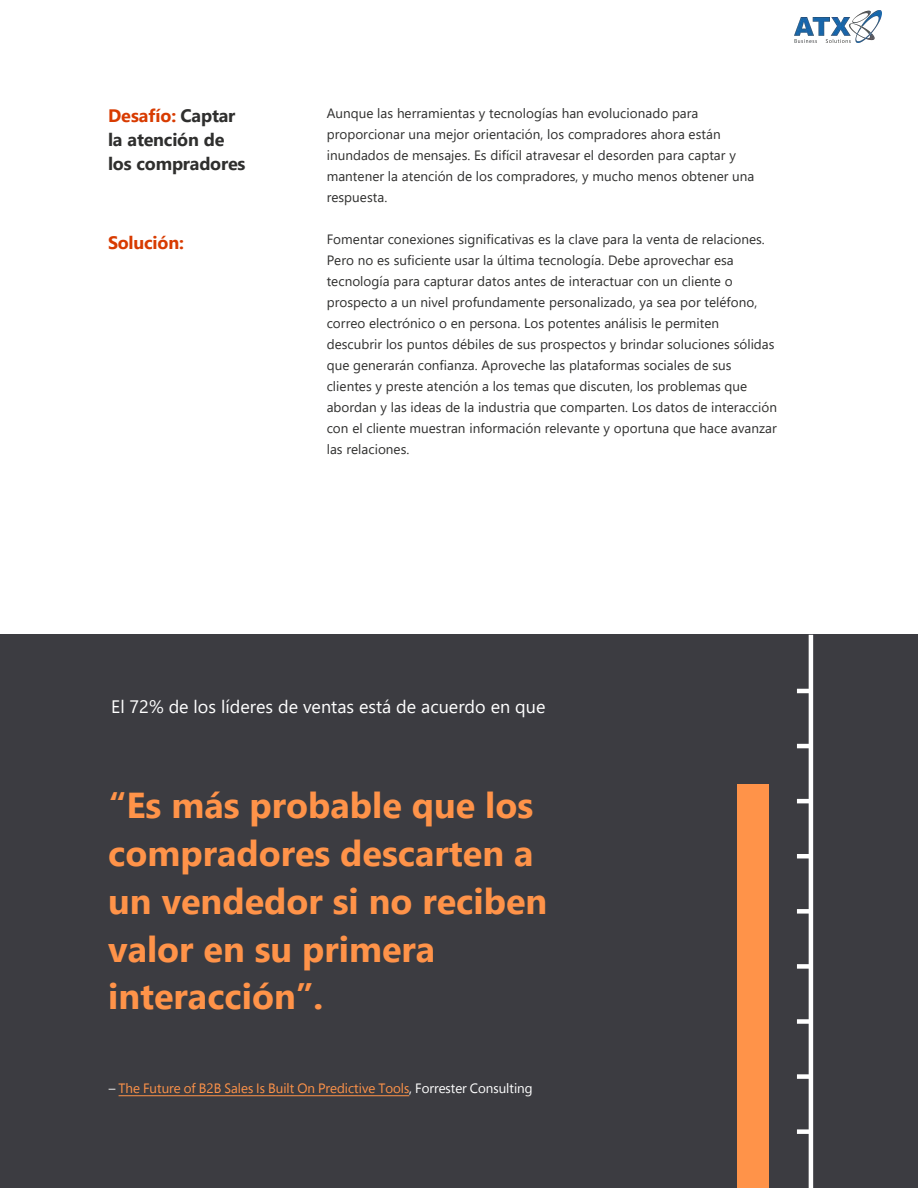
<style>
.page{position:relative;width:918px;height:1188px;background:#fff}
.page>*{position:absolute;margin:0;border:0;box-sizing:border-box;transform-origin:0 0}
.Body_-_white{font:700 36px/47.7px "Segoe UI";color:#ff9349}
.Quote_callout{font:18px "Segoe UI";color:#fff}
.t1{font:700 18px/24px "Segoe UI";letter-spacing:-.01em;color:#2f2f2e}
.t2{font:700 18px "Segoe UI";letter-spacing:-.01em;color:#d83b01}
.Body{font:13.5px/21px "Segoe UI";letter-spacing:.005em;color:#2f2f2e}
.Body_-_white-2{font:13.5px "Segoe Pro Display";color:#ff9349}
.s1{color:#d83b01}
.s2{color:#fff}
</style>
<div class="page">
<div style="left:0;top:635px;width:918px;height:553px;background:#3c3c41"></div>
<hr style="left:809px;top:635px;width:4px;height:553px;background:#fff">
<div style="left:797px;top:1129px;width:13px;height:5px;background:#fff"></div>
<div style="left:797px;top:1074px;width:13px;height:5px;background:#fff"></div>
<div style="left:797px;top:1019px;width:13px;height:5px;background:#fff"></div>
<div style="left:797px;top:964px;width:13px;height:5px;background:#fff"></div>
<div style="left:797px;top:909px;width:13px;height:5px;background:#fff"></div>
<hr style="left:797px;top:854px;width:13px;height:4px;background:#fff">
<hr style="left:797px;top:799px;width:13px;height:4px;background:#fff">
<hr style="left:797px;top:744px;width:13px;height:4px;background:#fff">
<hr style="left:797px;top:689px;width:13px;height:4px;background:#fff">
<div style="left:737px;top:784px;width:31px;height:404px;background:#ff9349"></div>
<hr style="left:119px;top:1095px;width:290px;height:1px;background:#ff9349">
<img style="left:794px;top:11px;width:87px;height:32px">
<p class="t1" style="left:108px;top:102px;width:139px"><span class="s1">Desafío:</span> Captar la atención de los compradores</p>
<p class="t2" style="left:108px;top:226px;width:77px">Solución:</p>
<p class="Body" style="left:327px;top:102px;width:429px">Aunque las herramientas y tecnologías han evolucionado para proporcionar una mejor orientación, los compradores ahora están inundados de mensajes. Es difícil atravesar el desorden para captar y mantener la atención de los compradores, y mucho menos obtener una respuesta.</p>
<p class="Body" style="left:327px;top:228px;width:452px">Fomentar conexiones significativas es la clave para la venta de relaciones.<br>Pero no es suficiente usar la última tecnología. Debe aprovechar esa tecnología para capturar datos antes de interactuar con un cliente o prospecto a un nivel profundamente personalizado, ya sea por teléfono, correo electrónico o en persona. Los potentes análisis le permiten descubrir los puntos débiles de sus prospectos y brindar soluciones sólidas que generarán confianza. Aproveche las plataformas sociales de sus clientes y preste atención a los temas que discuten, los problemas que abordan y las ideas de la industria que comparten. Los datos de interacción con el cliente muestran información relevante y oportuna que hace avanzar las relaciones.</p>
<p class="Quote_callout" style="left:111px;top:690px;width:436px">El 72% de los líderes de ventas está de acuerdo en que</p>
<p class="Body_-_white" style="left:108px;top:779px;width:441px">“Es más probable que los compradores descarten a un vendedor si no reciben valor en su primera interacción”.</p>
<p class="Body_-_white-2" style="left:109px;top:1079px;width:425px"><span class="s2">–</span> The Future of B2B Sales Is Built On Predictive Tools<span class="s2">, Forrester Consulting</span></p>
</div>
